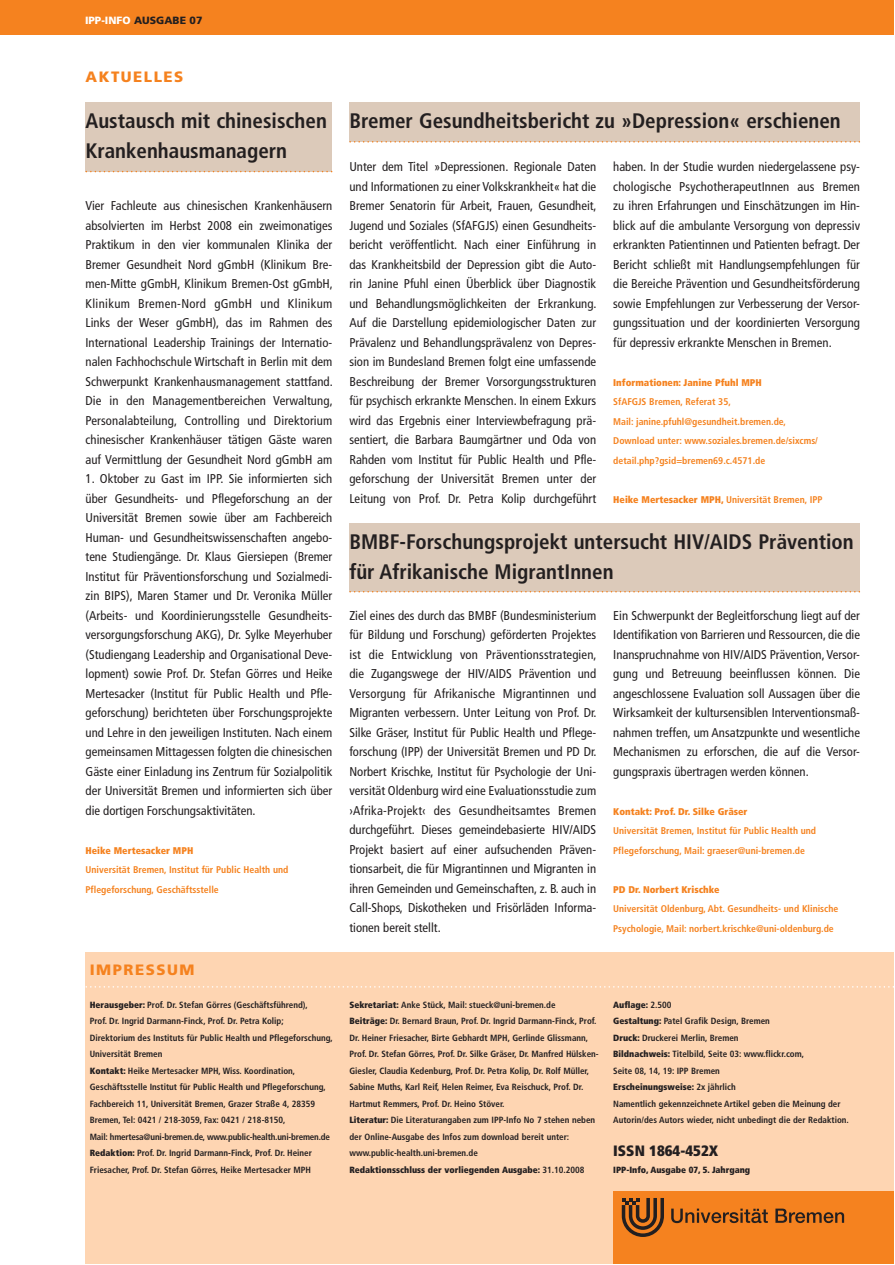
<style>
.page{position:relative;width:895px;height:1265px;background:#fff}
.page>*{position:absolute;margin:0;border:0;box-sizing:border-box;transform-origin:0 0}
.t1{font:700 condensed 21px/30px "Frutiger";color:#231f20}
.t2{font:900 15px "Frutiger";letter-spacing:.1em;color:#f5821f}
.t3{font:900 condensed 15px "Frutiger";color:#231f20}
.t4{font:condensed 12.6px/19.5px "Frutiger";color:#231f20;text-align:justify}
.t5{font:900 10.5px "Frutiger";color:#231f20}
.t6{font:700 condensed 9.6px/19.5px "Frutiger";color:#f5821f}
.t7{font:900 condensed 9.6px "Frutiger";color:#f5821f}
.t8{font:700 condensed 9px/16.5px "Frutiger";color:#231f20}
.t9{font:900 condensed 9px "Frutiger";color:#231f20}
.s1{color:#fff}
.s2{font-weight:900}
</style>
<div class="page">
<div style="left:85px;top:952px;width:808px;height:311px;background:#fed5b2"></div>
<svg style="left:85px;top:986px;width:808px;height:1px"></svg>
<div style="left:0;top:1px;width:893px;height:34px;background:#f5821f"></div>
<div style="left:613px;top:1191px;width:280px;height:72px;background:#f5821f"></div>
<svg style="left:671px;top:1208px;width:96px;height:15px"></svg>
<svg style="left:775px;top:1208px;width:68px;height:15px"></svg>
<svg style="left:621px;top:1198px;width:42px;height:38px"></svg>
<div style="left:85px;top:103px;width:247px;height:69px;background:#dccaba"></div>
<svg style="left:85px;top:171px;width:247px;height:1px"></svg>
<div style="left:349px;top:103px;width:510px;height:39px;background:#dccaba"></div>
<svg style="left:349px;top:141px;width:510px;height:1px"></svg>
<div style="left:349px;top:524px;width:510px;height:68px;background:#dccaba"></div>
<svg style="left:349px;top:591px;width:510px;height:1px"></svg>
<p class="t5" style="left:85px;top:16px;width:119px"><span class="s1">IPP-INFO</span> AUSGABE 07</p>
<p class="t2" style="left:85px;top:71px;width:99px">AKTUELLES</p>
<h1 class="t1" style="left:85px;top:107px;width:243px">Austausch mit chinesischen<br>Krankenhausmanagern</h1>
<p class="t4" style="left:85px;top:197px;width:249px">Vier Fachleute aus chinesischen Krankenhäusern absolvierten im Herbst 2008 ein zweimonatiges Praktikum in den vier kommunalen Klinika der Bremer Gesundheit Nord gGmbH (Klinikum Bre&shy;men-Mitte gGmbH, Klinikum Bremen-Ost gGmbH, Klinikum Bremen-Nord gGmbH und Klinikum Links der Weser gGmbH), das im Rahmen des International Leadership Trainings der Internatio&shy;nalen Fachhochschule Wirtschaft in Berlin mit dem Schwerpunkt Krankenhausmanagement stattfand.<br>Die in den Managementbereichen Verwaltung, Personalabteilung, Controlling und Direktorium chinesischer Krankenhäuser tätigen Gäste waren auf Vermittlung der Gesundheit Nord gGmbH am</p>
<p class="t4" style="left:85px;top:470px;width:248px">1. Oktober zu Gast im IPP. Sie informierten sich über Gesundheits- und Pflegeforschung an der Universität Bremen sowie über am Fachbereich Human- und Gesundheitswissenschaften angebo&shy;tene Studiengänge. Dr. Klaus Giersiepen (Bremer Institut für Präventionsforschung und Sozialmedi&shy;zin BIPS), Maren Stamer und Dr. Veronika Müller (Arbeits- und Koordinierungsstelle Gesundheits&shy;versorgungsforschung AKG), Dr. Sylke Meyerhuber (Studiengang Leadership and Organisational Deve&shy;lopment) sowie Prof. Dr. Stefan Görres und Heike Mertesacker (Institut für Public Health und Pfle&shy;geforschung) berichteten über Forschungsprojekte und Lehre in den jeweiligen Instituten. Nach einem gemeinsamen Mittagessen folgten die chinesischen Gäste einer Einladung ins Zentrum für Sozialpolitik der Universität Bremen und informierten sich über die dortigen Forschungsaktivitäten.</p>
<p class="t7" style="left:85px;top:846px;width:109px">Heike Mertesacker MPH</p>
<p class="t6" style="left:85px;top:861px;width:204px">Universität Bremen, Institut für Public Health und<br>Pflegeforschung, Geschäftsstelle</p>
<p class="t2" style="left:90px;top:963px;width:106px">IMPRESSUM</p>
<p class="t8" style="left:90px;top:997px;width:244px"><span class="s2">Herausgeber:</span> Prof. Dr. Stefan Görres (Geschäftsführend),<br>Prof. Dr. Ingrid Darmann-Finck, Prof. Dr. Petra Kolip;<br>Direktorium des Instituts für Public Health und Pflegeforschung, Universität Bremen<br><span class="s2">Kontakt:</span> Heike Mertesacker MPH, Wiss. Koordination, Geschäftsstelle Institut für Public Health und Pflegeforschung, Fachbereich 11, Universität Bremen, Grazer Straße 4, 28359<br>Bremen, Tel: 0421 / 218-3059, Fax: 0421 / 218-8150,<br>Mail: hmertesa@uni-bremen.de, www.public-health.uni-bremen.de <span class="s2">Redaktion:</span> Prof. Dr. Ingrid Darmann-Finck, Prof. Dr. Heiner Friesacher, Prof. Dr. Stefan Görres, Heike Mertesacker MPH</p>
<h1 class="t1" style="left:349px;top:107px;width:492px">Bremer Gesundheitsbericht zu »Depression« erschienen</h1>
<p class="t4" style="left:349px;top:158px;width:249px">Unter dem Titel »Depressionen. Regionale Daten und Informationen zu einer Volkskrankheit« hat die Bremer Senatorin für Arbeit, Frauen, Gesundheit, Jugend und Soziales (SfAFGJS) einen Gesundheits&shy;bericht veröffentlicht. Nach einer Einführung in das Krankheitsbild der Depression gibt die Auto&shy;rin Janine Pfuhl einen Überblick über Diagnostik und Behandlungsmöglichkeiten der Erkrankung.<br>Auf die Darstellung epidemiologischer Daten zur Prävalenz und Behandlungsprävalenz von Depres&shy;sion im Bundesland Bremen folgt eine umfassende Beschreibung der Bremer Vorsorgungsstrukturen für psychisch erkrankte Menschen. In einem Exkurs wird das Ergebnis einer Interviewbefragung prä&shy;sentiert, die Barbara Baumgärtner und Oda von Rahden vom Institut für Public Health und Pfle&shy;geforschung der Universität Bremen unter der Leitung von Prof. Dr. Petra Kolip durchgeführt</p>
<h1 class="t1" style="left:349px;top:528px;width:505px">BMBF-Forschungsprojekt untersucht HIV/AIDS Prävention für Afrikanische MigrantInnen</h1>
<p class="t4" style="left:349px;top:606px;width:249px">Ziel eines des durch das BMBF (Bundesministerium für Bildung und Forschung) geförderten Projektes ist die Entwicklung von Präventionsstrategien, die Zugangswege der HIV/AIDS Prävention und Versorgung für Afrikanische Migrantinnen und Migranten verbessern. Unter Leitung von Prof. Dr.<br>Silke Gräser, Institut für Public Health und Pflege&shy;forschung (IPP) der Universität Bremen und PD Dr.<br>Norbert Krischke, Institut für Psychologie der Uni&shy;versität Oldenburg wird eine Evaluationsstudie zum ›Afrika-Projekt‹ des Gesundheitsamtes Bremen durchgeführt. Dieses gemeindebasierte HIV/AIDS Projekt basiert auf einer aufsuchenden Präven&shy;tionsarbeit, die für Migrantinnen und Migranten in ihren Gemeinden und Gemeinschaften, z. B. auch in Call-Shops, Diskotheken und Frisörläden Informa&shy;tionen bereit stellt.</p>
<p class="t4" style="left:613px;top:606px;width:248px">Ein Schwerpunkt der Begleitforschung liegt auf der Identifikation von Barrieren und Ressourcen, die die Inanspruchnahme von HIV/AIDS Prävention, Versor&shy;gung und Betreuung beeinflussen können. Die angeschlossene Evaluation soll Aussagen über die Wirksamkeit der kultursensiblen Interventionsmaß&shy;nahmen treffen, um Ansatzpunkte und wesentliche Mechanismen zu erforschen, die auf die Versor&shy;gungspraxis übertragen werden können.</p>
<p class="t4" style="left:613px;top:158px;width:248px">haben. In der Studie wurden niedergelassene psy&shy;chologische PsychotherapeutInnen aus Bremen zu ihren Erfahrungen und Einschätzungen im Hin&shy;blick auf die ambulante Versorgung von depressiv erkrankten Patientinnen und Patienten befragt. Der Bericht schließt mit Handlungsempfehlungen für die Bereiche Prävention und Gesundheitsförderung sowie Empfehlungen zur Verbesserung der Versor&shy;gungssituation und der koordinierten Versorgung für depressiv erkrankte Menschen in Bremen.</p>
<p class="t7" style="left:613px;top:378px;width:150px">Informationen: Janine Pfuhl MPH</p>
<p class="t6" style="left:613px;top:393px;width:206px">SfAFGJS Bremen, Referat 35,<br>Mail: janine.pfuhl@gesundheit.bremen.de, Download unter: www.soziales.bremen.de/sixcms/ detail.php?gsid=bremen69.c.4571.de</p>
<p class="t6" style="left:613px;top:490px;width:211px"><span class="s2">Heike Mertesacker MPH,</span> Universität Bremen, IPP</p>
<p class="t7" style="left:613px;top:807px;width:136px">Kontakt: Prof. Dr. Silke Gräser</p>
<p class="t6" style="left:613px;top:822px;width:204px">Universität Bremen, Institut für Public Health und<br>Pflegeforschung, Mail: graeser@uni-bremen.de</p>
<p class="t7" style="left:613px;top:885px;width:108px">PD Dr. Norbert Krischke</p>
<p class="t6" style="left:613px;top:900px;width:226px">Universität Oldenburg, Abt. Gesundheits- und Klinische<br>Psychologie, Mail: norbert.krischke@uni-oldenburg.de</p>
<p class="t8" style="left:349px;top:997px;width:251px"><span class="s2">Sekretariat:</span> Anke Stück, Mail: stueck@uni-bremen.de<br><span class="s2">Beiträge:</span> Dr. Bernard Braun, Prof. Dr. Ingrid Darmann-Finck, Prof.<br>Dr. Heiner Friesacher, Birte Gebhardt MPH, Gerlinde Glissmann, Prof. Dr. Stefan Görres, Prof. Dr. Silke Gräser, Dr. Manfred Hülsken-Giesler, Claudia Kedenburg, Prof. Dr. Petra Kolip, Dr. Rolf Müller, Sabine Muths, Karl Reif, Helen Reimer, Eva Reischuck, Prof. Dr.<br>Hartmut Remmers, Prof. Dr. Heino Stöver.<br><span class="s2">Literatur:</span> Die Literaturangaben zum IPP-Info No 7 stehen neben der Online-Ausgabe des Infos zum download bereit unter: www.public-health.uni-bremen.de<br><span class="s2">Redaktionsschluss der vorliegenden Ausgabe:</span> 31.10.2008</p>
<p class="t8" style="left:613px;top:997px;width:237px"><span class="s2">Auflage:</span> 2.500<br><span class="s2">Gestaltung:</span> Patel Grafik Design, Bremen<br><span class="s2">Druck:</span> Druckerei Merlin, Bremen<br><span class="s2">Bildnachweis:</span> Titelbild, Seite 03: www.flickr.com,<br>Seite 08, 14, 19: IPP Bremen<br><span class="s2">Erscheinungsweise:</span> 2x jährlich<br>Namentlich gekennzeichnete Artikel geben die Meinung der Autorin/des Autors wieder, nicht unbedingt die der Redaktion.</p>
<p class="t3" style="left:613px;top:1145px;width:106px">ISSN 1864-452X</p>
<p class="t9" style="left:613px;top:1166px;width:138px">IPP-Info, Ausgabe 07, 5. Jahrgang</p>
</div>
